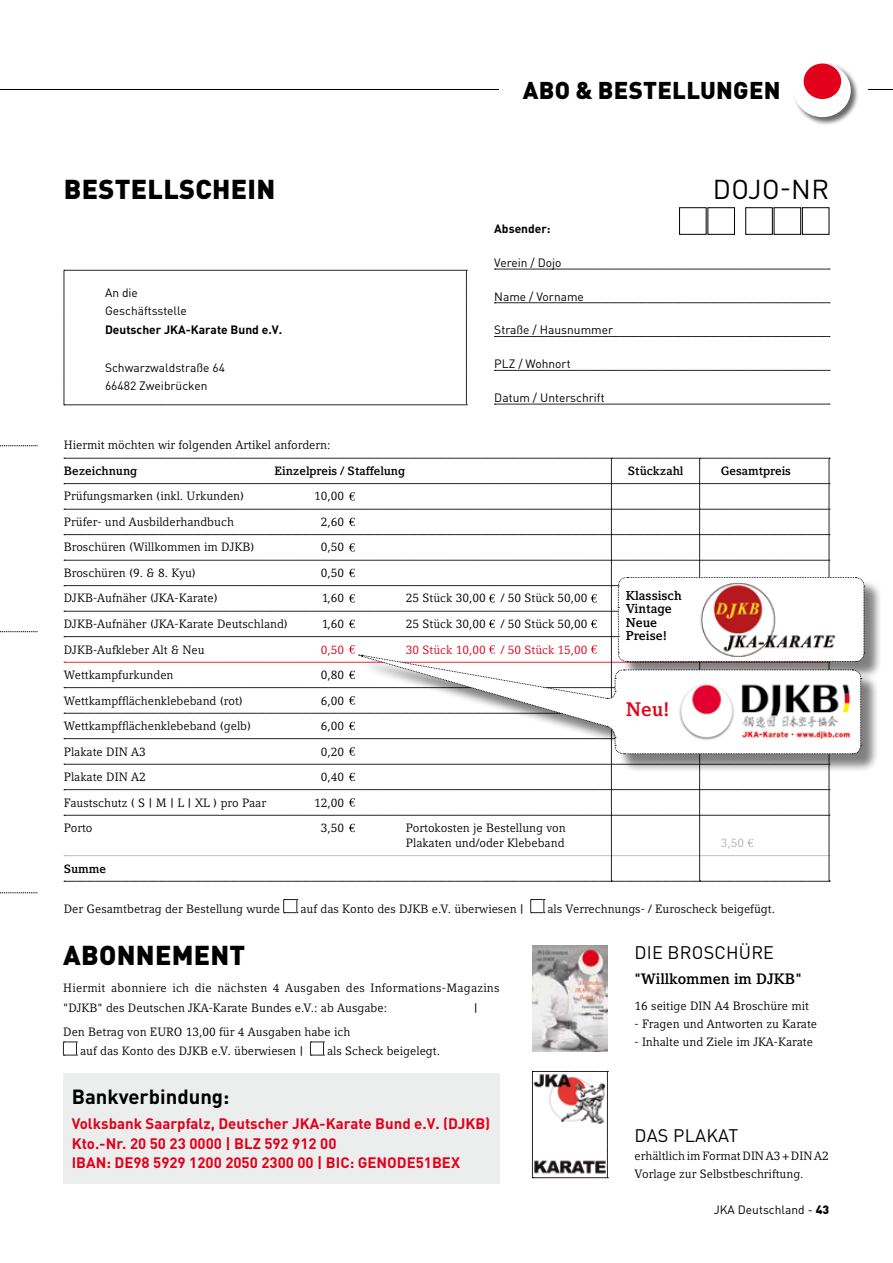
<style>
.page{position:relative;width:893px;height:1263px;background:#fff}
.page>*{position:absolute;margin:0;border:0;box-sizing:border-box;transform-origin:0 0}
.t1{font:900 27px "DIN Pro";letter-spacing:.01em;color:#000}
.t2{font:27px "DIN Pro";color:#000}
.t3{font:900 24px "DIN Pro";letter-spacing:.01em;color:#000}
.t4{font:700 20.25px "DIN Pro";color:#000}
.t5{font:700 19.5px "Compatil Letter LT";color:#e2001a}
.t6{font:18px "DIN Pro";letter-spacing:.01em;color:#000}
.t7{font:700 15px/19.5px "DIN Pro";color:#e2001a}
.t8{font:700 15px "Compatil Letter LT";color:#000}
.t9{font:700 12.75px/13.5px "Compatil Letter LT";color:#000}
.t10{font:12px/19.5px "Compatil Letter LT";color:#000}
.t11{font:12px/18.8px "DIN Pro";color:#000}
.t12{font:12px/19.5px "Compatil Letter LT";letter-spacing:.02em;color:#000}
.t13{font:700 12px "Compatil Letter LT";color:#000}
.t14{font:700 12px "DIN Pro";color:#000}
.t15{font:12px "Compatil Letter LT";color:#e2001a}
.t16{font:12px "Compatil Letter LT";color:#b1b3b4}
.s1{font-weight:900}
</style>
<div class="page">
<hr style="left:0;top:89px;width:893px;height:1px;background:#000">
<div style="left:500px;top:72px;width:289px;height:34px;background:#fff"></div>
<div style="left:779px;top:55px;width:88px;height:70px;background:#fff"></div>
<div style="left:793px;top:63px;width:66px;height:63px;background:#000;opacity:.6"></div>
<div style="left:794px;top:63px;width:57px;height:54px;background:#fff;border-radius:50%"></div>
<div style="left:804px;top:63px;width:37px;height:36px;background:#e2001a;border-radius:50%"></div>
<div style="left:63px;top:1073px;width:437px;height:111px;background:#eceded"></div>
<svg style="left:0;top:445px;width:38px;height:1px"></svg>
<svg style="left:0;top:631px;width:38px;height:1px"></svg>
<svg style="left:0;top:892px;width:38px;height:1px"></svg>
<svg style="left:494px;top:269px;width:336px;height:1px"></svg>
<svg style="left:494px;top:303px;width:336px;height:1px"></svg>
<svg style="left:494px;top:336px;width:336px;height:1px"></svg>
<svg style="left:494px;top:370px;width:336px;height:1px"></svg>
<svg style="left:494px;top:404px;width:336px;height:1px"></svg>
<div style="left:802px;top:207px;width:27px;height:27px;border:1px solid #000"></div>
<div style="left:774px;top:207px;width:27px;height:27px;border:1px solid #000"></div>
<div style="left:745px;top:207px;width:27px;height:27px;border:1px solid #000"></div>
<div style="left:708px;top:207px;width:27px;height:27px;border:1px solid #000"></div>
<div style="left:679px;top:207px;width:27px;height:27px;border:1px solid #000"></div>
<svg style="left:63px;top:1042px;width:14px;height:14px"></svg>
<svg style="left:310px;top:1042px;width:15px;height:14px"></svg>
<svg style="left:283px;top:899px;width:15px;height:14px"></svg>
<svg style="left:530px;top:899px;width:15px;height:14px"></svg>
<img style="left:532px;top:945px;width:76px;height:107px">
<svg style="left:532px;top:1071px;width:76px;height:107px"></svg>
<svg style="left:64px;top:270px;width:403px;height:136px"></svg>
<div style="left:360px;top:579px;width:521px;height:193px;background:#000;opacity:.5"></div>
<svg style="left:64px;top:458px;width:801px;height:424px"></svg>
<h1 class="t1" style="left:64px;top:171px;width:213px">BESTELLSCHEIN</h1>
<p class="t11" style="left:105px;top:282px;width:83px">An die<br>Geschäftsstelle</p>
<p class="t14" style="left:105px;top:322px;width:179px">Deutscher JKA-Karate Bund e.V.</p>
<p class="t11" style="left:105px;top:357px;width:121px">Schwarzwaldstraße 64<br>66482 Zweibrücken</p>
<h2 class="t3" style="left:600px;top:72px;width:179px">DAS INTERVIEW</h2>
<h2 class="t3" style="left:523px;top:74px;width:259px">ABO &amp; BESTELLUNGEN</h2>
<p class="t14" style="left:494px;top:220px;width:58px">Absender:</p>
<p class="t11" style="left:494px;top:253px;width:69px">Verein / Dojo</p>
<p class="t11" style="left:494px;top:286px;width:91px">Name / Vorname</p>
<p class="t11" style="left:494px;top:320px;width:120px">Straße / Hausnummer</p>
<p class="t11" style="left:494px;top:354px;width:78px">PLZ / Wohnort</p>
<p class="t11" style="left:494px;top:388px;width:112px">Datum / U nterschrift</p>
<h1 class="t2" style="left:713px;top:171px;width:118px">Dojo-Nr</h1>
<p class="t10" style="left:64px;top:435px;width:268px">Hiermit möchten wir folgenden Artikel anfordern:</p>
<p class="t13" style="left:64px;top:464px;width:75px">Bezeichnung</p>
<p class="t13" style="left:275px;top:464px;width:132px">Einzelpreis / Staffelung</p>
<p class="t13" style="left:628px;top:464px;width:57px">Stückzahl</p>
<p class="t13" style="left:721px;top:464px;width:72px">Gesamtpreis</p>
<p class="t10" style="left:64px;top:486px;width:182px">Prüfungsmarken (inkl. Urkunden)</p>
<p class="t10" style="left:314px;top:486px;width:32px">10,00</p>
<p class="t10" style="left:64px;top:512px;width:172px">Prüfer- und Ausbilderhandbuch</p>
<p class="t10" style="left:321px;top:512px;width:25px">2,60</p>
<p class="t10" style="left:64px;top:537px;width:192px">Broschüren (Willkommen im DJKB)</p>
<p class="t10" style="left:321px;top:537px;width:25px">0,50</p>
<p class="t10" style="left:64px;top:563px;width:134px">Broschüren (9. &amp; 8. Kyu)</p>
<p class="t10" style="left:321px;top:563px;width:25px">0,50</p>
<p class="t10" style="left:64px;top:588px;width:155px">DJKB-Aufnäher (JKA-Karate)</p>
<p class="t10" style="left:322px;top:588px;width:24px">1,60</p>
<p class="t10" style="left:406px;top:588px;width:81px">25 Stück 30,00</p>
<p class="t10" style="left:501px;top:588px;width:88px">/ 50 Stück 50,00</p>
<p class="t10" style="left:64px;top:614px;width:226px">DJKB-Aufnäher (JKA-Karate Deutschland)</p>
<p class="t10" style="left:322px;top:614px;width:24px">1,60</p>
<p class="t10" style="left:406px;top:614px;width:81px">25 Stück 30,00</p>
<p class="t10" style="left:501px;top:614px;width:88px">/ 50 Stück 50,00</p>
<p class="t10" style="left:64px;top:639px;width:142px">DJKB-Aufkleber Alt &amp; Neu</p>
<p class="t15" style="left:321px;top:642px;width:25px">0,50</p>
<p class="t15" style="left:406px;top:642px;width:81px">30 Stück 10,00</p>
<p class="t15" style="left:501px;top:642px;width:88px">/ 50 Stück 15,00</p>
<p class="t10" style="left:64px;top:665px;width:111px">Wettkampfurkunden</p>
<p class="t10" style="left:321px;top:665px;width:25px">0,80</p>
<p class="t10" style="left:64px;top:690px;width:181px">Wettkampfflächenklebeband (rot)</p>
<p class="t10" style="left:321px;top:690px;width:25px">6,00</p>
<p class="t10" style="left:64px;top:716px;width:189px">Wettkampfflächenklebeband (gelb)</p>
<p class="t10" style="left:321px;top:716px;width:25px">6,00</p>
<p class="t10" style="left:64px;top:741px;width:83px">Plakate DIN A3</p>
<p class="t10" style="left:321px;top:741px;width:25px">0,20</p>
<p class="t10" style="left:64px;top:767px;width:83px">Plakate DIN A2</p>
<p class="t10" style="left:321px;top:767px;width:25px">0,40</p>
<p class="t10" style="left:64px;top:792px;width:204px">Faustschutz ( S | M | L | XL ) pro Paar</p>
<p class="t10" style="left:314px;top:792px;width:32px">12,00</p>
<p class="t10" style="left:64px;top:818px;width:30px">Porto</p>
<p class="t10" style="left:321px;top:818px;width:25px">3,50</p>
<p class="t10" style="left:406px;top:820px;width:161px;line-height:15px">Portokosten je Bestellung von<br>Plakaten und/oder Klebeband</p>
<p class="t9" style="left:626px;top:589px;width:58px">Klassisch<br>Vintage<br>Neue<br>Preise!</p>
<h3 class="t5" style="left:626px;top:698px;width:46px">Neu!</h3>
<p class="t16" style="left:721px;top:836px;width:25px">3,50</p>
<p class="t13" style="left:64px;top:861px;width:44px">Summe</p>
<p class="t10" style="left:64px;top:899px;width:218px">Der Gesamtbetrag der Bestellung wurde</p>
<p class="t10" style="left:300px;top:899px;width:225px">auf das Konto des DJKB e.V. überwiesen |</p>
<p class="t10" style="left:547px;top:899px;width:229px">als Verrechnungs- / Euroscheck beigefügt.</p>
<h3 class="t6" style="left:635px;top:940px;width:141px">Die Broschüre</h3>
<p class="t8" style="left:634px;top:970px;width:169px">"Willkommen im DJKB"</p>
<p class="t10" style="left:634px;top:996px;width:176px">16 seitige DIN A4 Broschüre mit</p>
<p class="t10" style="left:634px;top:1014px;width:184px">- Fragen und Antworten zu Karate</p>
<p class="t10" style="left:634px;top:1032px;width:180px">- Inhalte und Ziele im JKA-Karate</p>
<h1 class="t1" style="left:63px;top:937px;width:184px">ABONNEMENT</h1>
<p class="t12" style="left:63px;top:978px;width:438px">Hiermit abonniere ich die nächsten 4 Ausgaben des Informations-Magazins "DJKB" des Deutschen JKA-Karate Bundes e.V.: ab Ausgabe:</p>
<p class="t10" style="left:474px;top:998px;width:6px">|</p>
<p class="t10" style="left:80px;top:1022px;width:272px;text-indent:-17px">Den Betrag von EURO 13,00 für 4 Ausgaben habe ich auf das Konto des DJKB e.V. überwiesen |</p>
<p class="t10" style="left:327px;top:1041px;width:114px">als Scheck beigelegt.</p>
<h3 class="t4" style="left:72px;top:1083px;width:159px">Bankverbindung:</h3>
<p class="t7" style="left:72px;top:1113px;width:420px">Volksbank Saarpfalz, Deutscher JKA-Karate Bund e.V. (DJKB)<br>Kto.-Nr. 20 50 23 0000 | BLZ 592 912 00<br>IBAN: DE98 5929 1200 2050 2300 00 | BIC: GENODE51BEX</p>
<h3 class="t6" style="left:635px;top:1123px;width:60px">DAs Plakat</h3>
<p class="t10" style="left:634px;top:1147px;width:196px;line-height:18px">erhältlich im Format DIN A3 + DIN A2<br>Vorlage zur Selbstbeschriftung.</p>
<p class="t11" style="left:714px;top:1200px;width:117px">JKA Deutschland - <span class="s1">43</span></p>
</div>
